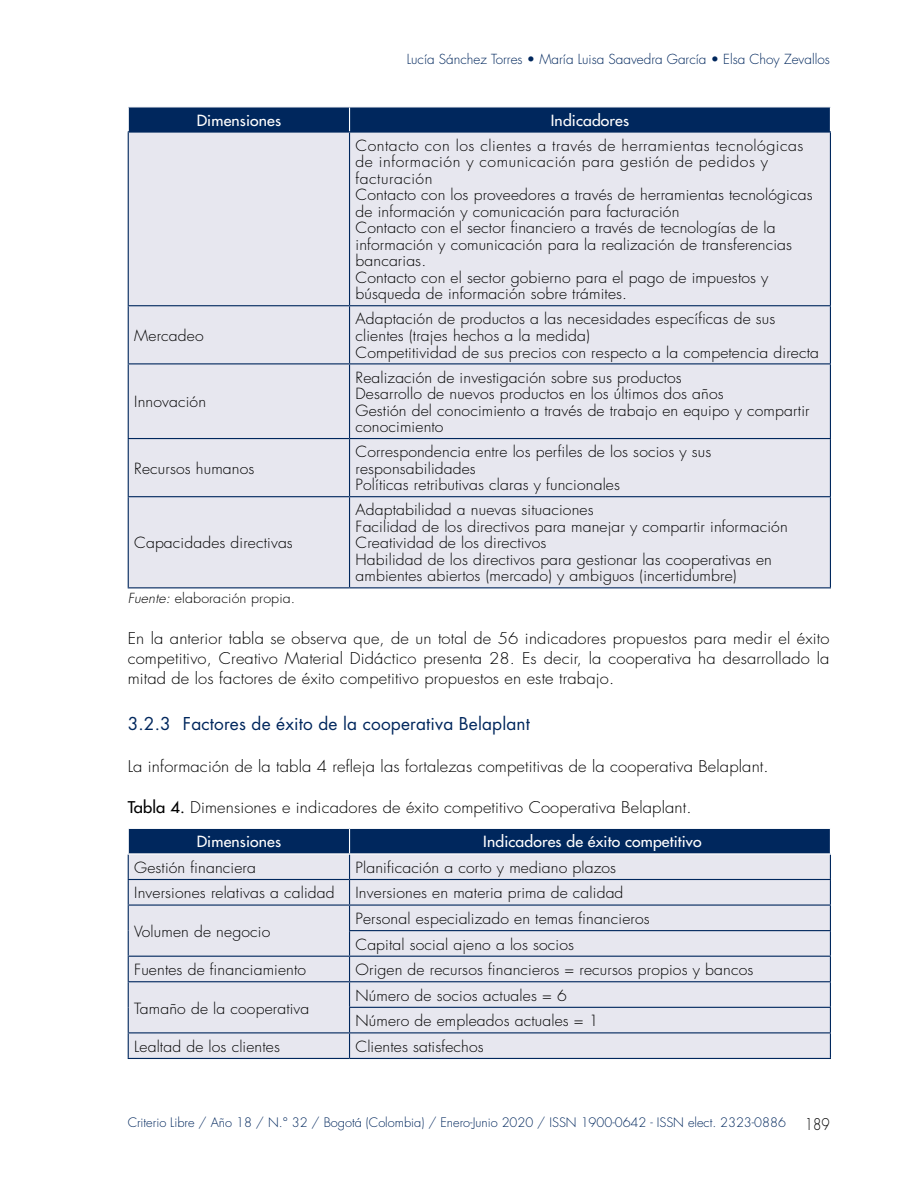
<style>
.page{position:relative;width:915px;height:1191px;background:#fff}
.page>*{position:absolute;margin:0;border:0;box-sizing:border-box;transform-origin:0 0}
._3-num3{font:17.25px "Futura Std";letter-spacing:.01em;color:#00275d}
._6-graficos_cuadros{font:300 15.75px/20.4px "Futura Std";letter-spacing:.01em;color:#000;text-align:justify;scale:1.05 1}
._6-texto_cuadros{font:300 15px/16.5px "Futura Std";letter-spacing:.01em;color:#000;scale:1.05 1}
._6-texto_cuadros-2{font:300 15px/16.5px "Futura Std";letter-spacing:.035em;color:#000;scale:1.05 1}
._6-graficos_cuadros-2{font:500 15px "Futura Std";letter-spacing:.01em;color:#fff;scale:1.05 1}
.t1{font:300 13.5px "Futura Std";color:#00275d}
._6-fuente{font:300 13.5px "Futura Std";letter-spacing:.01em;color:#000;scale:1.05 1}
.t2{font:300 12.75px "Futura Std";color:#00275d}
.s1{font-style:italic}
.s2{font-weight:500}
.s3{font-size:15.75px;color:#000}
</style>
<div class="page">
<div style="left:129px;top:133px;width:700px;height:454px;background:#e7e7ef"></div>
<hr style="left:128px;top:305px;width:221px;height:1px;background:#00275d">
<hr style="left:349px;top:305px;width:481px;height:1px;background:#00275d">
<hr style="left:128px;top:363px;width:221px;height:1px;background:#00275d">
<hr style="left:349px;top:363px;width:481px;height:1px;background:#00275d">
<hr style="left:128px;top:438px;width:221px;height:1px;background:#00275d">
<hr style="left:349px;top:438px;width:481px;height:1px;background:#00275d">
<hr style="left:128px;top:496px;width:221px;height:1px;background:#00275d">
<hr style="left:349px;top:496px;width:481px;height:1px;background:#00275d">
<div style="left:128px;top:107px;width:702px;height:24px;background:#00275d"></div>
<hr style="left:128px;top:131px;width:221px;height:2px;background:#00275d">
<hr style="left:349px;top:131px;width:481px;height:2px;background:#00275d">
<hr style="left:128px;top:133px;width:1px;height:172px;background:#00275d">
<hr style="left:349px;top:133px;width:1px;height:172px;background:#00275d">
<hr style="left:829px;top:133px;width:1px;height:172px;background:#00275d">
<hr style="left:128px;top:306px;width:1px;height:57px;background:#00275d">
<hr style="left:349px;top:306px;width:1px;height:57px;background:#00275d">
<hr style="left:829px;top:306px;width:1px;height:57px;background:#00275d">
<hr style="left:128px;top:364px;width:1px;height:74px;background:#00275d">
<hr style="left:349px;top:364px;width:1px;height:74px;background:#00275d">
<hr style="left:829px;top:364px;width:1px;height:74px;background:#00275d">
<hr style="left:128px;top:439px;width:1px;height:57px;background:#00275d">
<hr style="left:349px;top:439px;width:1px;height:57px;background:#00275d">
<hr style="left:829px;top:439px;width:1px;height:57px;background:#00275d">
<hr style="left:128px;top:497px;width:1px;height:90px;background:#00275d">
<hr style="left:349px;top:497px;width:1px;height:90px;background:#00275d">
<hr style="left:829px;top:497px;width:1px;height:90px;background:#00275d">
<hr style="left:128px;top:587px;width:221px;height:1px;background:#00275d">
<hr style="left:349px;top:587px;width:481px;height:1px;background:#00275d">
<hr style="left:128px;top:1057px;width:221px;height:2px;background:#00275d">
<hr style="left:349px;top:1057px;width:481px;height:2px;background:#00275d">
<svg style="left:128px;top:828px;width:702px;height:229px;background:#c6ccda"></svg>
<hr style="left:128px;top:853px;width:221px;height:1px;background:#fff">
<hr style="left:349px;top:853px;width:481px;height:1px;background:#fff">
<p class="t1" style="left:406px;top:51px;width:424px">Lucía Sánchez Torres • María Luisa Saavedra García • Elsa Choy Zevallos</p>
<p class="_6-graficos_cuadros-2" style="left:196px;top:111px;width:82px">Dimensiones</p>
<p class="_6-graficos_cuadros-2" style="left:550px;top:111px;width:76px">Indicadores</p>
<p class="_6-texto_cuadros-2" style="left:355px;top:137px;width:428px">Contacto con los clientes a través de herramientas tecnológicas de información y comunicación para gestión de pedidos y facturación</p>
<p class="_6-texto_cuadros" style="left:355px;top:187px;width:436px">Contacto con los proveedores a través de herramientas tecnológicas de información y comunicación para facturación</p>
<p class="_6-texto_cuadros" style="left:355px;top:220px;width:417px">Contacto con el sector financiero a través de tecnologías de la información y comunicación para la realización de transferencias bancarias.</p>
<p class="_6-texto_cuadros" style="left:355px;top:269px;width:394px">Contacto con el sector gobierno para el pago de impuestos y búsqueda de información sobre trámites.</p>
<p class="_6-texto_cuadros" style="left:134px;top:328px;width:68px">Mercadeo</p>
<p class="_6-texto_cuadros" style="left:355px;top:311px;width:401px">Adaptación de productos a las necesidades específicas de sus clientes (trajes hechos a la medida)</p>
<p class="_6-texto_cuadros" style="left:355px;top:344px;width:442px">Competitividad de sus precios con respecto a la competencia directa</p>
<p class="_6-texto_cuadros" style="left:134px;top:394px;width:70px">Innovación</p>
<p class="_6-texto_cuadros" style="left:134px;top:460px;width:116px">Recursos humanos</p>
<p class="_6-texto_cuadros" style="left:134px;top:535px;width:152px">Capacidades directivas</p>
<p class="_6-texto_cuadros" style="left:355px;top:369px;width:312px">Realización de investigación sobre sus productos</p>
<p class="_6-texto_cuadros" style="left:355px;top:386px;width:352px">Desarrollo de nuevos productos en los últimos dos años</p>
<p class="_6-texto_cuadros" style="left:355px;top:402px;width:434px">Gestión del conocimiento a través de trabajo en equipo y compartir conocimiento</p>
<p class="_6-texto_cuadros" style="left:355px;top:444px;width:340px">Correspondencia entre los perfiles de los socios y sus responsabilidades</p>
<p class="_6-texto_cuadros" style="left:355px;top:477px;width:253px">Políticas retributivas claras y funcionales</p>
<p class="_6-texto_cuadros" style="left:355px;top:502px;width:228px">Adaptabilidad a nuevas situaciones</p>
<p class="_6-texto_cuadros" style="left:355px;top:519px;width:413px">Facilidad de los directivos para manejar y compartir información</p>
<p class="_6-texto_cuadros" style="left:355px;top:535px;width:183px">Creatividad de los directivos</p>
<p class="_6-texto_cuadros" style="left:355px;top:552px;width:398px">Habilidad de los directivos para gestionar las cooperativas en ambientes abiertos (mercado) y ambiguos (incertidumbre)</p>
<p class="_6-fuente" style="left:128px;top:590px;width:161px"><span class="s1">Fuente:</span> elaboración propia.</p>
<p class="_6-graficos_cuadros" style="left:128px;top:628px;width:669px">En la anterior tabla se observa que, de un total de 56 indicadores propuestos para medir el éxito competitivo, Creativo Material Didáctico presenta 28. Es decir, la cooperativa ha desarrollado la mitad de los factores de éxito competitivo propuestos en este trabajo.</p>
<p class="_3-num3" style="left:128px;top:712px;width:403px">3.2.3 Factores de éxito de la cooperativa Belaplant</p>
<p class="_6-graficos_cuadros" style="left:128px;top:757px;width:611px">La información de la tabla 4 refleja las fortalezas competitivas de la cooperativa Belaplant.</p>
<p class="_6-graficos_cuadros" style="left:128px;top:798px;width:538px"><span class="s2">Tabla 4.</span> Dimensiones e indicadores de éxito competitivo Cooperativa Belaplant.</p>
<p class="_6-graficos_cuadros-2" style="left:196px;top:832px;width:82px">Dimensiones</p>
<p class="_6-graficos_cuadros-2" style="left:483px;top:832px;width:209px">Indicadores de éxito competitivo</p>
<p class="_6-texto_cuadros" style="left:134px;top:859px;width:117px">Gestión financiera</p>
<p class="_6-texto_cuadros" style="left:355px;top:859px;width:250px">Planificación a corto y mediano plazos</p>
<p class="_6-texto_cuadros" style="left:134px;top:885px;width:192px">Inversiones relativas a calidad</p>
<p class="_6-texto_cuadros" style="left:355px;top:885px;width:256px">Inversiones en materia prima de calidad</p>
<p class="_6-texto_cuadros" style="left:134px;top:923px;width:131px">Volumen de negocio</p>
<p class="_6-texto_cuadros" style="left:355px;top:910px;width:281px">Personal especializado en temas financieros</p>
<p class="_6-texto_cuadros" style="left:355px;top:936px;width:210px">Capital social ajeno a los socios</p>
<p class="_6-texto_cuadros" style="left:134px;top:962px;width:165px">Fuentes de financiamiento</p>
<p class="_6-texto_cuadros" style="left:355px;top:962px;width:380px">Origen de recursos financieros = recursos propios y bancos</p>
<p class="_6-texto_cuadros" style="left:134px;top:1000px;width:168px">Tamaño de la cooperativa</p>
<p class="_6-texto_cuadros" style="left:355px;top:987px;width:203px">Número de socios actuales = 6</p>
<p class="_6-texto_cuadros" style="left:355px;top:1013px;width:233px">Número de empleados actuales = 1</p>
<p class="_6-texto_cuadros" style="left:134px;top:1038px;width:140px">Lealtad de los clientes</p>
<p class="_6-texto_cuadros" style="left:355px;top:1038px;width:124px">Clientes satisfechos</p>
<p class="t2" style="left:128px;top:1114px;width:703px">Criterio Libre / Año 18 / N.° 32 / Bogotá (Colombia) / Enero-Junio 2020 / ISSN 1900-0642 - ISSN elect. 2323-0886 <span class="s3">189</span></p>
</div>
